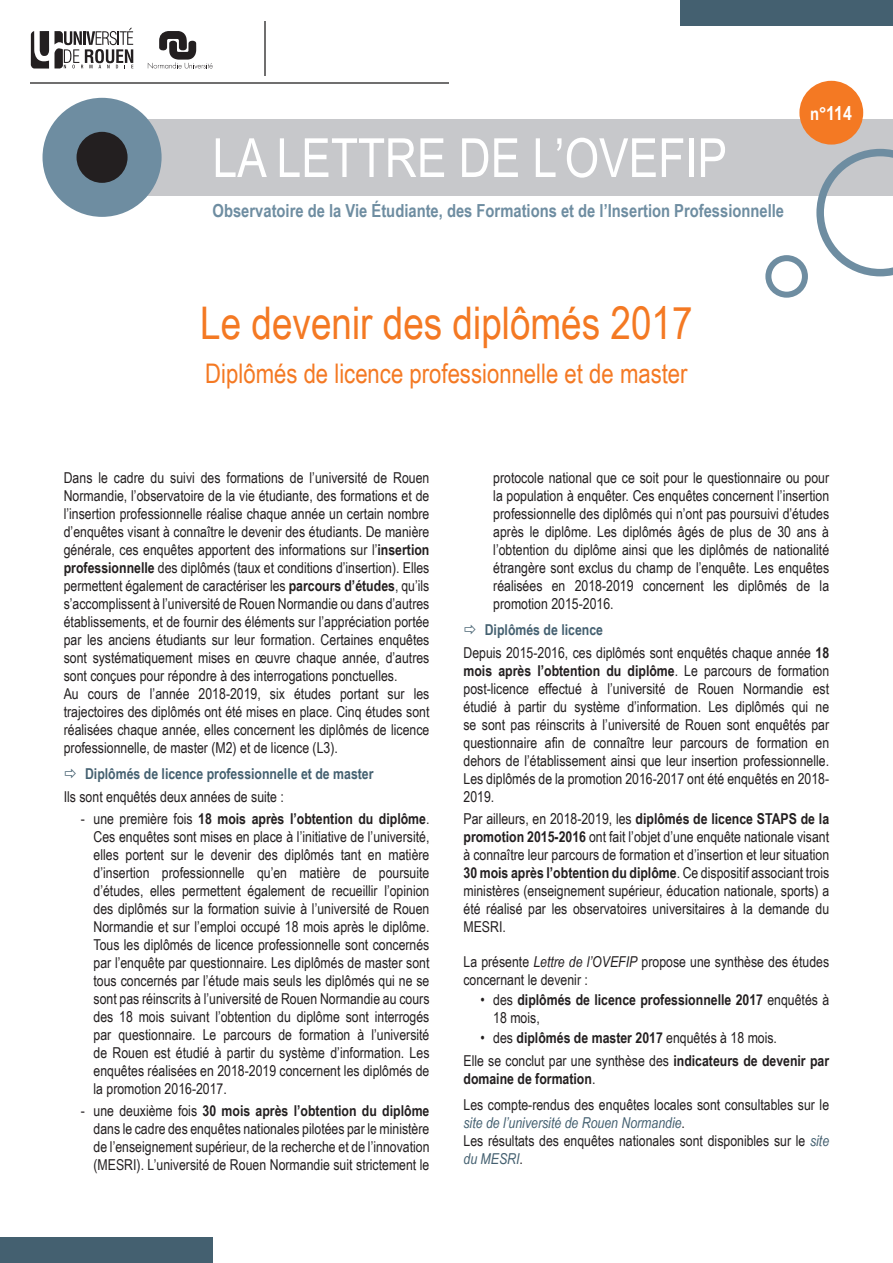
<style>
.page{position:relative;width:893px;height:1263px;background:#fff}
.page>*{position:absolute;margin:0;border:0;box-sizing:border-box;transform-origin:0 0}
.t1{font:54px "Arial Narrow";color:#fff}
.Titre{font:45px "Arial Narrow";color:#f47923}
.Titre-2{font:27px "Arial Narrow";color:#f47923}
.t2{font:700 19.5px "Arial Narrow";color:#fff}
.t3{font:700 18px "Arial Narrow";color:#6e8da1}
.t4{font:15px/18px "Arial Narrow";color:#231f20;text-align:justify}
.t5{font:700 15px/18px "Arial Narrow";color:#231f20}
.t6{font:700 15px "Arial Narrow";color:#446070}
.s1{font-size:18px}
.s2{font-weight:700}
.s3{font-style:italic}
.s4{font-weight:400}
.s5{font-style:italic;color:#446070}
</style>
<div class="page">
<div style="left:136px;top:119px;width:757px;height:77px;background:#c7c8cb"></div>
<div style="left:801px;top:82px;width:61px;height:61px;background:#f47923;border-radius:50%"></div>
<div style="left:799px;top:81px;width:64px;height:64px;border:3px solid #f47923;border-radius:50%"></div>
<svg style="left:816px;top:149px;width:77px;height:127px"></svg>
<div style="left:43px;top:98px;width:119px;height:119px;background:#6e8da1;border-radius:50%"></div>
<div style="left:77px;top:132px;width:51px;height:51px;background:#231f20;border-radius:50%"></div>
<div style="left:765px;top:255px;width:43px;height:43px;border:6px solid #6e8da1;border-radius:50%"></div>
<svg style="left:55px;top:28px;width:78px;height:41px"></svg>
<svg style="left:31px;top:31px;width:18px;height:38px"></svg>
<svg style="left:148px;top:31px;width:65px;height:38px"></svg>
<hr style="left:264px;top:21px;width:1px;height:54px;background:#706f6f">
<hr style="left:31px;top:83px;width:418px;height:1px;background:#706f6f">
<div style="left:680px;top:0;width:213px;height:26px;background:#446070"></div>
<div style="left:0;top:1237px;width:213px;height:26px;background:#446070"></div>
<h1 class="t1" style="left:213px;top:118px;width:516px">LA LETTRE DE L’OVEFIP</h1>
<p class="t3" style="left:213px;top:197px;width:573px">Observatoire de la Vie Étudiante, des Formations et de l’Insertion Professionnelle</p>
<h3 class="t2" style="left:810px;top:98px;width:44px"><span class="s1">n°</span>114</h3>
<p class="Titre" style="left:200px;top:290px;width:494px">Le devenir des diplômés 2017</p>
<p class="Titre-2" style="left:205px;top:353px;width:484px">Diplômés de licence professionnelle et de master</p>
<p class="t4" style="left:64px;top:468px;width:367px">Dans le cadre du suivi des formations de l’université de Rouen Normandie, l’observatoire de la vie étudiante, des formations et de l’insertion professionnelle réalise chaque année un certain nombre d’enquêtes visant à connaître le devenir des étudiants. De manière générale, ces enquêtes apportent des informations sur l’<span class="s2">insertion professionnelle</span> des diplômés (taux et conditions d’insertion). Elles permettent également de caractériser les <span class="s2">parcours d’études</span>, qu’ils s’accomplissent à l’université de Rouen Normandie ou dans d’autres établissements, et de fournir des éléments sur l’appréciation portée par les anciens étudiants sur leur formation. Certaines enquêtes sont systématiquement mises en œuvre chaque année, d’autres sont conçues pour répondre à des interrogations ponctuelles.</p>
<p class="t4" style="left:64px;top:684px;width:367px">Au cours de l’année 2018-2019, six études portant sur les trajectoires des diplômés ont été mises en place. Cinq études sont réalisées chaque année, elles concernent les diplômés de licence professionnelle, de master (M2) et de licence (L3).</p>
<p class="t6" style="left:85px;top:763px;width:290px">Diplômés de licence professionnelle et de master</p>
<p class="t4" style="left:64px;top:787px;width:222px">Ils sont enquêtés deux années de suite :</p>
<p class="t4" style="left:94px;top:809px;width:337px;text-indent:-13px">- une première fois <span class="s2">18 mois après l’obtention du diplôme</span>.<br>Ces enquêtes sont mises en place à l’initiative de l’université, elles portent sur le devenir des diplômés tant en matière d’insertion professionnelle qu’en matière de poursuite d’études, elles permettent également de recueillir l’opinion des diplômés sur la formation suivie à l’université de Rouen Normandie et sur l’emploi occupé 18 mois après le diplôme.<br>Tous les diplômés de licence professionnelle sont concernés par l’enquête par questionnaire. Les diplômés de master sont tous concernés par l’étude mais seuls les diplômés qui ne se sont pas réinscrits à l’université de Rouen Normandie au cours des 18 mois suivant l’obtention du diplôme sont interrogés par questionnaire. Le parcours de formation à l’université de Rouen est étudié à partir du système d’information. Les enquêtes réalisées en 2018-2019 concernent les diplômés de la promotion 2016-2017.</p>
<p class="t4" style="left:94px;top:1101px;width:337px;text-indent:-13px">- une deuxième fois <span class="s2">30 mois après l’obtention du diplôme </span>dans le cadre des enquêtes nationales pilotées par le ministère de l’enseignement supérieur, de la recherche et de l’innovation (MESRI). L’université de Rouen Normandie suit strictement le</p>
<p class="t4" style="left:493px;top:468px;width:337px">protocole national que ce soit pour le questionnaire ou pour la population à enquêter. Ces enquêtes concernent l’insertion professionnelle des diplômés qui n’ont pas poursuivi d’études après le diplôme. Les diplômés âgés de plus de 30 ans à l’obtention du diplôme ainsi que les diplômés de nationalité étrangère sont exclus du champ de l’enquête. Les enquêtes réalisées en 2018-2019 concernent les diplômés de la promotion 2015-2016.</p>
<p class="t6" style="left:485px;top:619px;width:120px">Diplômés de licence</p>
<p class="t4" style="left:463px;top:643px;width:367px">Depuis 2015-2016, ces diplômés sont enquêtés chaque année <span class="s2">18 mois après l’obtention du diplôme</span>. Le parcours de formation post-licence effectué à l’université de Rouen Normandie est étudié à partir du système d’information. Les diplômés qui ne se sont pas réinscrits à l’université de Rouen sont enquêtés par questionnaire afin de connaître leur parcours de formation en dehors de l’établissement ainsi que leur insertion professionnelle.<br>Les diplômés de la promotion 2016-2017 ont été enquêtés en 2018- 2019.</p>
<p class="t4" style="left:463px;top:809px;width:367px">Par ailleurs, en 2018-2019, les <span class="s2">diplômés de licence STAPS de la promotion 2015-2016</span> ont fait l’objet d’une enquête nationale visant à connaître leur parcours de formation et d’insertion et leur situation <span class="s2">30 mois après l’obtention du diplôme</span>. Ce dispositif associant trois ministères (enseignement supérieur, éducation nationale, sports) a été réalisé par les observatoires universitaires à la demande du MESRI.</p>
<p class="t4" style="left:463px;top:952px;width:367px">La présente <span class="s3">Lettre de l’OVEFIP</span> propose une synthèse des études concernant le devenir :</p>
<p class="t5" style="left:493px;top:990px;width:337px;text-indent:-13px"><span class="s4">• des</span> diplômés de licence professionnelle 2017 <span class="s4">enquêtés à<br>18 mois,</span></p>
<p class="t4" style="left:480px;top:1028px;width:298px">• des <span class="s2">diplômés de master 2017</span> enquêtés à 18 mois.</p>
<p class="t5" style="left:463px;top:1050px;width:367px"><span class="s4">Elle se conclut par une synthèse des</span> indicateurs de devenir par domaine de formation<span class="s4">.</span></p>
<p class="t4" style="left:463px;top:1095px;width:367px">Les compte-rendus des enquêtes locales sont consultables sur le <span class="s5">site de l’université de Rouen Normandie</span>.</p>
<p class="t4" style="left:463px;top:1131px;width:367px">Les résultats des enquêtes nationales sont disponibles sur le <span class="s5">site du MESRI</span>.</p>
</div>
